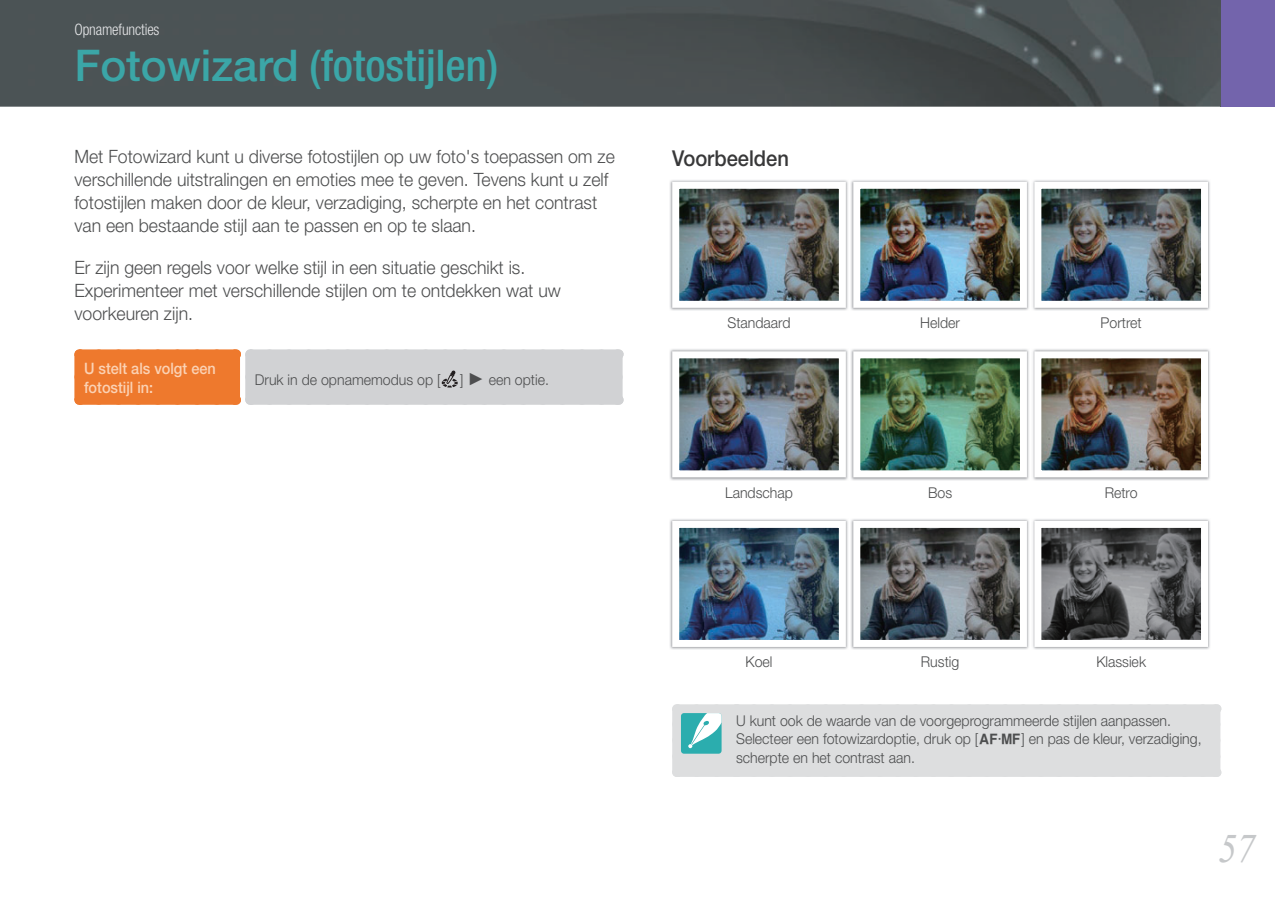
<style>
.page{position:relative;width:1275px;height:903px;background:#fff}
.page>*{position:absolute;margin:0;border:0;box-sizing:border-box;transform-origin:0 0}
.t1{font:500 condensed 43.75px "Helvetica Neue";color:#3ba6a7}
.t2{font:italic 40.25px "Times New Roman";color:#c6c8ca;scale:.95 1}
.t3{font:500 21.88px "Helvetica Neue";color:#383839;scale:.92 1}
.t4{font:300 18.38px/22.8px "Helvetica Neue";color:#4d4e4f;scale:.96 1}
.t5{font:500 15.75px/18.9px "Helvetica Neue";color:#fbd2b4;scale:.92 1}
.t6{font:300 condensed 15.75px "Helvetica Neue";letter-spacing:-.01em;color:#e6e7e9;scale:.96 1}
.t7{font:300 14.88px/18.4px "Helvetica Neue";color:#4d4e4f;scale:.95 1}
.s1{font-stretch:normal}
.s2{font-family:"Arial";font-weight:400;font-size:17.5px}
.s3{font-family:"NX11";font-weight:400}
</style>
<div class="page">
<div style="left:1220px;top:0;width:55px;height:107px;background:#7364ac"></div>
<img style="left:0;top:0;width:1221px;height:107px">
<div style="left:79px;top:354px;width:156px;height:46px;background:#ee792d"></div>
<div style="left:250px;top:354px;width:368px;height:46px;background:#d1d2d4"></div>
<div style="left:79px;top:349px;width:156px;height:10px;background:#ee792d"></div>
<div style="left:74px;top:354px;width:10px;height:46px;background:#ee792d"></div>
<div style="left:230px;top:354px;width:10px;height:46px;background:#ee792d"></div>
<div style="left:79px;top:395px;width:156px;height:10px;background:#ee792d"></div>
<div style="left:250px;top:349px;width:368px;height:10px;background:#d1d2d4"></div>
<div style="left:245px;top:354px;width:10px;height:46px;background:#d1d2d4"></div>
<div style="left:613px;top:354px;width:10px;height:46px;background:#d1d2d4"></div>
<div style="left:250px;top:395px;width:368px;height:10px;background:#d1d2d4"></div>
<svg style="left:99px;top:349px;width:126px;height:1px"></svg>
<svg style="left:99px;top:404px;width:126px;height:1px"></svg>
<svg style="left:270px;top:349px;width:338px;height:1px"></svg>
<svg style="left:442px;top:370px;width:16px;height:18px"></svg>
<img style="left:670px;top:180px;width:540px;height:131px">
<img style="left:670px;top:349px;width:540px;height:132px">
<img style="left:670px;top:519px;width:540px;height:131px">
<div style="left:672px;top:704px;width:548px;height:73px;background:#dddedf"></div>
<p class="t6" style="left:74px;top:23px;width:90px">Opnamefuncties</p>
<h1 class="t1" style="left:74px;top:50px;width:425px"><span class="s1">Fotowizard</span> (fotostijlen)</h1>
<p class="t4" style="left:74px;top:147px;width:564px">Met Fotowizard kunt u diverse fotostijlen op uw foto's toepassen om ze verschillende uitstralingen en emoties mee te geven. Tevens kunt u zelf fotostijlen maken door de kleur, verzadiging, scherpte en het contrast van een bestaande stijl aan te passen en op te slaan.</p>
<p class="t4" style="left:74px;top:258px;width:508px">Er zijn geen regels voor welke stijl in een situatie geschikt is.<br>Experimenteer met verschillende stijlen om te ontdekken wat uw voorkeuren zijn.</p>
<p class="t5" style="left:84px;top:360px;width:145px">U stelt als volgt een fotostijl in:</p>
<p class="t7" style="left:255px;top:372px;width:197px">Druk in de opnamemodus op [</p>
<p class="t7" style="left:460px;top:372px;width:95px">] <span class="s2">►</span> een optie.</p>
<p class="t3" style="left:672px;top:150px;width:128px">Voorbeelden</p>
<p class="t7" style="left:727px;top:315px;width:68px">Standaard</p>
<p class="t7" style="left:920px;top:315px;width:43px">Helder</p>
<p class="t7" style="left:1101px;top:315px;width:45px">Portret</p>
<p class="t7" style="left:725px;top:484px;width:73px">Landschap</p>
<p class="t7" style="left:928px;top:484px;width:27px">Bos</p>
<p class="t7" style="left:1105px;top:484px;width:36px">Retro</p>
<p class="t7" style="left:745px;top:654px;width:30px">Koel</p>
<p class="t7" style="left:921px;top:654px;width:42px">Rustig</p>
<p class="t7" style="left:1096px;top:654px;width:54px">Klassiek</p>
<p class="t7" style="left:736px;top:713px;width:492px">U kunt ook de waarde van de voorgeprogrammeerde stijlen aanpassen.<br>Selecteer een fotowizardoptie, druk op [<span class="s3">F</span>] en pas de kleur, verzadiging, scherpte en het contrast aan.</p>
<h2 class="t2" style="left:1218px;top:826px;width:41px">57</h2>
</div>
